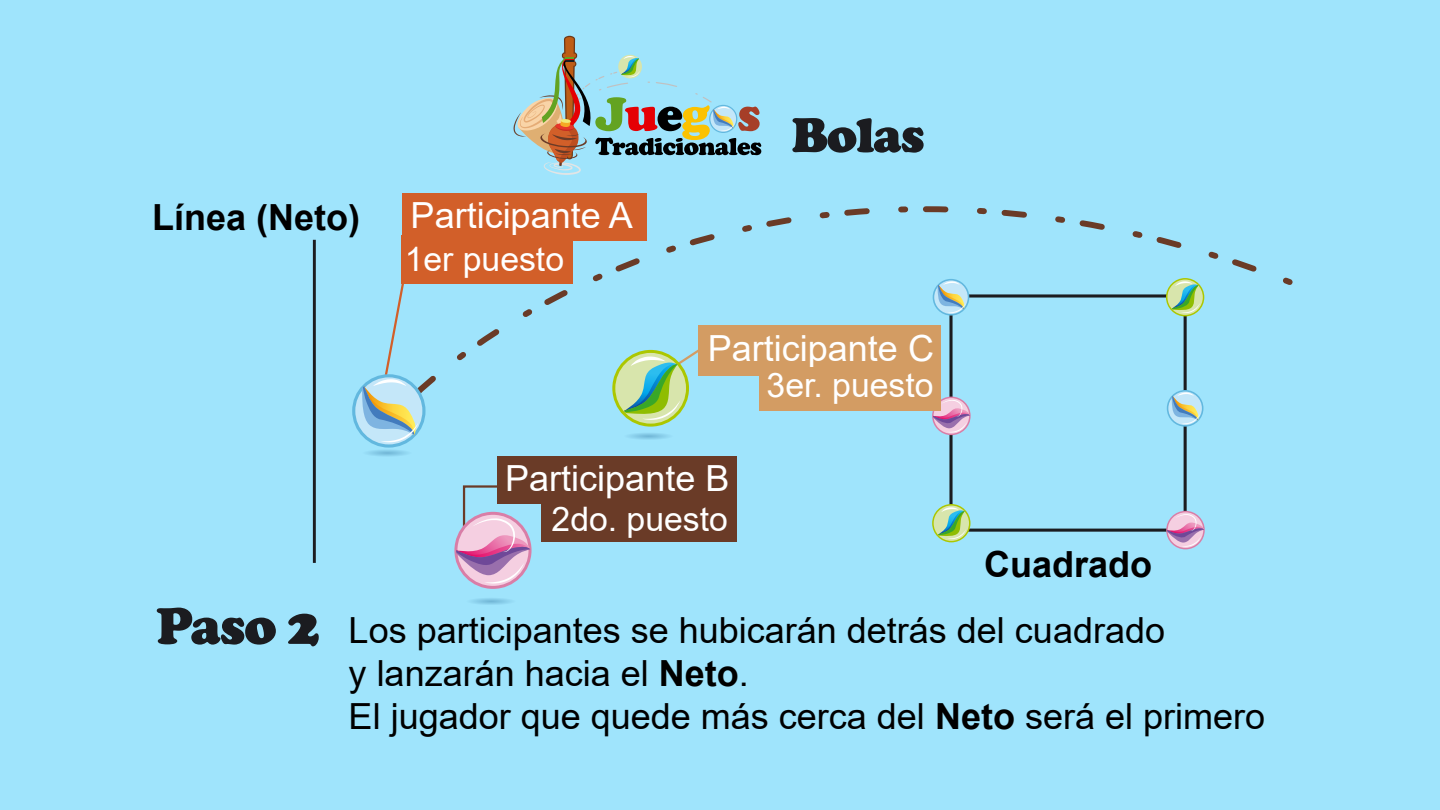
<style>
.page{position:relative;width:1440px;height:810px;background:#9fe4fc}
.page>*{position:absolute;margin:0;border:0;box-sizing:border-box;transform-origin:0 0}
.t1{font:900 50.62px "Cooper";letter-spacing:-.025em;color:#1b1c20}
.t2{font:36px/43.2px "Arial";color:#000}
.t3{font:36px "Arial";color:#fff}
.t4{font:700 36px "Arial";color:#000}
.t5{font:33.75px "Arial";color:#fff}
.s1{font-family:"Cooper";font-weight:900;font-size:54px;color:#1b1c20}
.s2{font-weight:700}
</style>
<div class="page">
<div style="left:402px;top:193px;width:244px;height:48px;background:#d25f29"></div>
<div style="left:949px;top:294px;width:238px;height:238px;border:3px solid #1b1c20"></div>
<hr style="left:313px;top:240px;width:3px;height:323px;background:#1b1c20">
<div style="left:541px;top:498px;width:196px;height:44px;background:#6a3b27"></div>
<div style="left:498px;top:456px;width:239px;height:48px;background:#6a3b27"></div>
<div style="left:402px;top:235px;width:171px;height:49px;background:#d25f29"></div>
<svg style="left:418px;top:145px;width:875px;height:253px"></svg>
<svg style="left:354px;top:376px;width:70px;height:70px"></svg>
<div style="left:352px;top:374px;width:74px;height:74px;border:3px solid #62b8df;border-radius:50%"></div>
<svg style="left:362px;top:275px;width:56px;height:167px"></svg>
<svg style="left:612px;top:341px;width:99px;height:86px"></svg>
<div style="left:454px;top:512px;width:78px;height:77px;border:3px solid #d97ea7;border-radius:50%"></div>
<svg style="left:456px;top:484px;width:74px;height:100px"></svg>
<svg style="left:933px;top:280px;width:36px;height:35px"></svg>
<div style="left:933px;top:279px;width:36px;height:37px;border:2px solid #62b8df;border-radius:50%"></div>
<svg style="left:938px;top:281px;width:28px;height:32px"></svg>
<svg style="left:1168px;top:391px;width:35px;height:35px"></svg>
<div style="left:1167px;top:390px;width:36px;height:37px;border:2px solid #62b8df;border-radius:50%"></div>
<svg style="left:1172px;top:392px;width:28px;height:32px"></svg>
<svg style="left:1166px;top:278px;width:38px;height:38px"></svg>
<svg style="left:932px;top:504px;width:39px;height:38px"></svg>
<div style="left:932px;top:397px;width:39px;height:38px;border:2px solid #d97ea7;border-radius:50%"></div>
<svg style="left:933px;top:400px;width:37px;height:32px"></svg>
<div style="left:1166px;top:511px;width:39px;height:38px;border:2px solid #d97ea7;border-radius:50%"></div>
<svg style="left:1167px;top:514px;width:37px;height:33px"></svg>
<svg style="left:359px;top:447px;width:55px;height:11px"></svg>
<svg style="left:463px;top:595px;width:55px;height:11px"></svg>
<svg style="left:620px;top:430px;width:56px;height:11px"></svg>
<div style="left:759px;top:367px;width:182px;height:44px;background:#d39c63"></div>
<svg style="left:513px;top:36px;width:248px;height:139px"></svg>
<p class="t4" style="left:152px;top:192px;width:210px">Línea (Neto)</p>
<p class="t3" style="left:411px;top:191px;width:224px">Participante A</p>
<p class="t5" style="left:405px;top:236px;width:161px">1er puesto</p>
<h1 class="t1" style="left:792px;top:106px;width:135px">Bolas</h1>
<p class="t3" style="left:708px;top:323px;width:228px">Participante C</p>
<p class="t5" style="left:767px;top:362px;width:168px">3er. puesto</p>
<p class="t3" style="left:505px;top:453px;width:226px">Participante B</p>
<p class="t5" style="left:552px;top:496px;width:178px">2do. puesto</p>
<p class="t4" style="left:984px;top:539px;width:170px">Cuadrado</p>
<p class="t2" style="left:349px;top:608px;width:918px;text-indent:-193px"><span class="s1">Paso 2</span> Los participantes se hubicarán detrás del cuadrado<br>y lanzarán hacia el <span class="s2">Neto</span>.<br>El jugador que quede más cerca del <span class="s2">Neto</span> será el primero</p>
</div>
